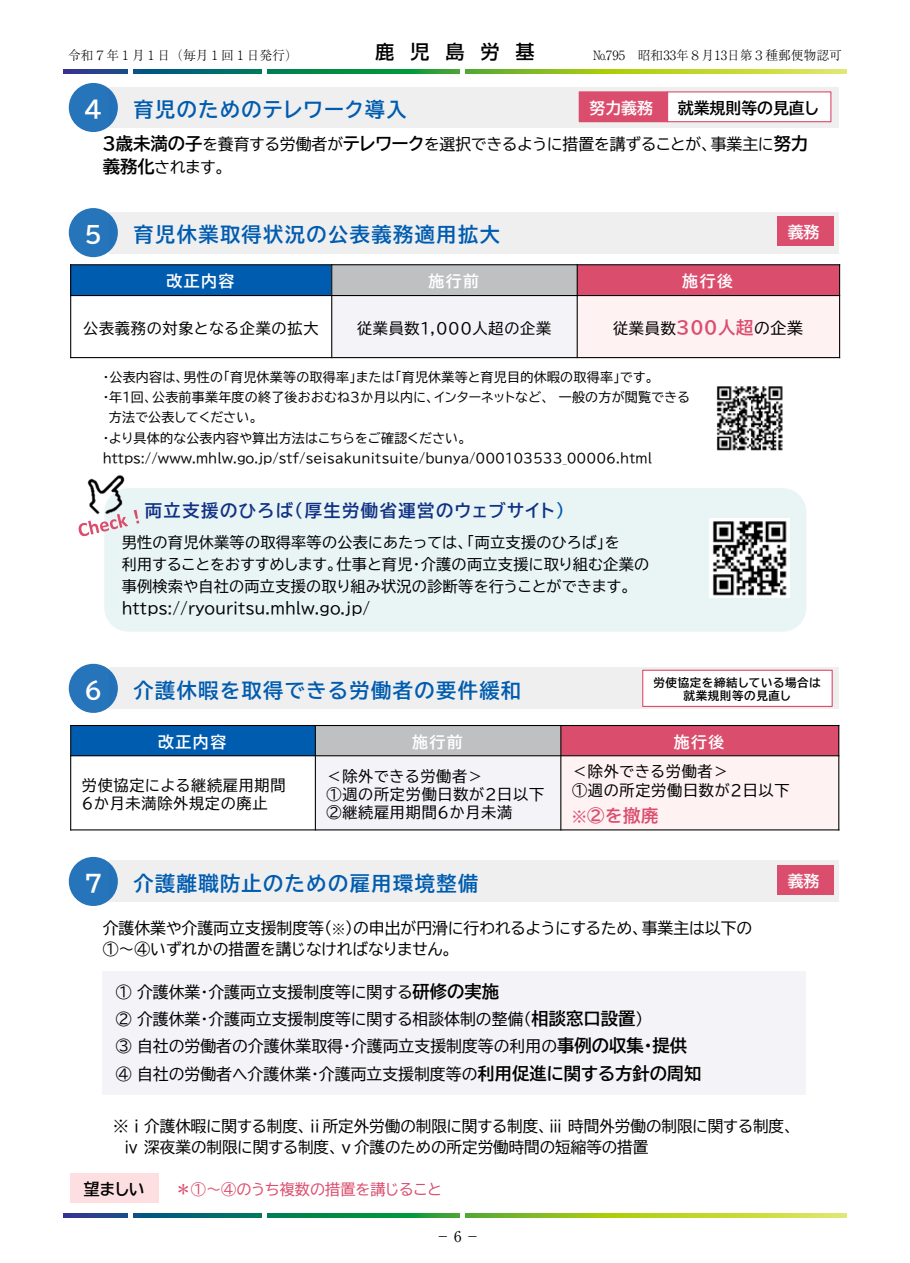
<style>
.page{position:relative;width:910px;height:1263px;background:#fff}
.page>*{position:absolute;margin:0;border:0;box-sizing:border-box;transform-origin:0 0}
.t1{font:23.1px "BIZ UDP Gothic Bold";color:#fff}
.t2{font:20.1px "BIZ UDP Gothic Bold";letter-spacing:.075em;color:#005caf}
.t3{font:500 19.2px "Shin Go Pr 6 N";letter-spacing:.83em;color:#000}
.t4{font:17.25px "BIZ UDP Gothic Bold";letter-spacing:.085em;color:#103185}
.t5{font:17.25px "BIZ UDP Gothic Bold";letter-spacing:.04em;color:#db4d6d}
.t6{font:15.9px/27.2px "BIZ UDP Gothic";color:#000}
.t7{font:15.9px "BIZ UDP Gothic Bold";letter-spacing:.1em;color:#fff}
.t8{font:15.9px "BIZ UDP Gothic Bold";color:#000}
.t9{font:15.6px/20.5px "BIZ UDP Gothic";color:#000}
.t10{font:15.15px/18.1px "BIZ UDP Gothic";letter-spacing:.045em;color:#000}
.t11{font:15.15px/21.8px "BIZ UDP Gothic";letter-spacing:.015em;color:#000}
.t12{font:15.15px "BIZ UDP Gothic";color:#db4d6d}
.t13{font:14.85px "Ryumin Pr 6 N";color:#000}
.t14{font:13.05px "BIZ UDP Gothic";letter-spacing:.02em;color:#000}
.t15{font:13.05px "BIZ UDP Gothic";color:#000}
.t16{font:300 12.75px "Ryumin Pr 6 N";color:#000}
.t17{font:11.55px/13.8px "BIZ UDP Gothic Bold";letter-spacing:.055em;color:#000;text-align:center}
.s1{font-family:"BIZ UDP Gothic Bold";font-size:17.25px}
.s2{font-family:"BIZ UDP Gothic";font-size:15.15px;color:#000}
.s3{font-family:"BIZ UDP Gothic";font-size:15.9px;color:#000}
.s4{color:#005caf}
.s5{font-size:14.4px}
.s6{font-size:13.05px}
</style>
<div class="page">
<svg style="left:64px;top:1213px;width:64px;height:4px"></svg>
<svg style="left:134px;top:1213px;width:128px;height:4px"></svg>
<svg style="left:268px;top:1213px;width:191px;height:4px"></svg>
<svg style="left:466px;top:1213px;width:380px;height:4px;background:#acce2f"></svg>
<svg style="left:64px;top:69px;width:64px;height:4px"></svg>
<svg style="left:134px;top:69px;width:128px;height:4px"></svg>
<svg style="left:268px;top:69px;width:191px;height:4px"></svg>
<svg style="left:466px;top:69px;width:380px;height:4px;background:#acce2f"></svg>
<div style="left:109px;top:212px;width:729px;height:41px;background:#efeff0"></div>
<div style="left:69px;top:208px;width:49px;height:49px;background:#2674ba;border-radius:50%"></div>
<div style="left:103px;top:971px;width:703px;height:124px;background:#f4f3f7"></div>
<div style="left:70px;top:1173px;width:89px;height:30px;background:#fedfe1"></div>
<div style="left:104px;top:488px;width:702px;height:144px;background:#e9f5f5;border-radius:24px"></div>
<img style="left:710px;top:518px;width:79px;height:80px">
<img style="left:87px;top:475px;width:47px;height:39px">
<svg style="left:79px;top:514px;width:49px;height:22px"></svg>
<svg style="left:134px;top:510px;width:5px;height:14px"></svg>
<img style="left:716px;top:386px;width:67px;height:65px">
<div style="left:71px;top:265px;width:261px;height:31px;background:#005caf"></div>
<div style="left:332px;top:265px;width:245px;height:31px;background:#bfc0c1"></div>
<div style="left:577px;top:265px;width:263px;height:31px;background:#db4d6d"></div>
<div style="left:332px;top:296px;width:245px;height:62px;background:#f4f3f7"></div>
<div style="left:577px;top:296px;width:263px;height:62px;background:#fef2f3"></div>
<hr style="left:331px;top:264px;width:1px;height:94px;background:#000">
<hr style="left:577px;top:264px;width:1px;height:94px;background:#000">
<hr style="left:70px;top:295px;width:770px;height:1px;background:#000">
<hr style="left:70px;top:264px;width:1px;height:94px;background:#000">
<hr style="left:839px;top:264px;width:1px;height:94px;background:#000">
<hr style="left:70px;top:264px;width:770px;height:1px;background:#000">
<hr style="left:70px;top:357px;width:770px;height:1px;background:#000">
<div style="left:71px;top:725px;width:244px;height:31px;background:#005caf"></div>
<div style="left:315px;top:725px;width:246px;height:31px;background:#bfc0c1"></div>
<div style="left:561px;top:725px;width:278px;height:31px;background:#db4d6d"></div>
<div style="left:315px;top:756px;width:246px;height:74px;background:#f4f3f7"></div>
<div style="left:561px;top:756px;width:278px;height:74px;background:#fef2f3"></div>
<hr style="left:315px;top:725px;width:1px;height:105px;background:#000">
<hr style="left:560px;top:725px;width:1px;height:105px;background:#000">
<hr style="left:70px;top:755px;width:769px;height:1px;background:#000">
<hr style="left:70px;top:725px;width:1px;height:105px;background:#000">
<hr style="left:838px;top:725px;width:1px;height:105px;background:#000">
<hr style="left:70px;top:725px;width:769px;height:1px;background:#000">
<hr style="left:70px;top:829px;width:769px;height:1px;background:#000">
<div style="left:777px;top:216px;width:57px;height:30px;background:#db4d6d"></div>
<div style="left:109px;top:87px;width:729px;height:41px;background:#efeff0"></div>
<div style="left:69px;top:83px;width:49px;height:49px;background:#2674ba;border-radius:50%"></div>
<div style="left:579px;top:92px;width:89px;height:30px;background:#db4d6d"></div>
<div style="left:579px;top:91px;width:89px;height:31px;border:1px solid #db4d6d"></div>
<div style="left:668px;top:92px;width:163px;height:30px;background:#fff"></div>
<div style="left:667px;top:91px;width:164px;height:31px;border:1px solid #db4d6d"></div>
<div style="left:109px;top:668px;width:729px;height:41px;background:#efeff0"></div>
<div style="left:69px;top:664px;width:49px;height:49px;background:#2674ba;border-radius:50%"></div>
<div style="left:643px;top:670px;width:189px;height:36px;background:#fff"></div>
<div style="left:642px;top:670px;width:191px;height:37px;border:1px solid #db4d6d"></div>
<div style="left:109px;top:861px;width:729px;height:41px;background:#efeff0"></div>
<div style="left:69px;top:857px;width:49px;height:49px;background:#2674ba;border-radius:50%"></div>
<div style="left:777px;top:865px;width:57px;height:30px;background:#db4d6d"></div>
<p class="t16" style="left:68px;top:45px;width:225px">令和７年１月１日（毎月１回１日発行）</p>
<p class="t3" style="left:375px;top:36px;width:161px">鹿児島労基</p>
<p class="t16" style="left:593px;top:45px;width:250px">№795　昭和33年８月13日第３種郵便物認可</p>
<h1 class="t1" style="left:85px;top:98px;width:19px">4</h1>
<p class="t2" style="left:133px;top:99px;width:275px">育児のためのテレワーク導入</p>
<p class="t7" style="left:590px;top:100px;width:65px">努力義務</p>
<p class="t8" style="left:678px;top:100px;width:142px">就業規則等の見直し</p>
<p class="t6" style="left:103px;top:132px;width:707px;line-height:22.8px"><span class="s1">３歳未満の子</span>を養育する労働者が<span class="s1">テレワーク</span>を選択できるように措置を講ずることが、事業主に<span class="s1">努力義務化</span>されます。</p>
<h1 class="t1" style="left:85px;top:223px;width:19px">5</h1>
<p class="t2" style="left:133px;top:224px;width:368px">育児休業取得状況の公表義務適用拡大</p>
<p class="t7" style="left:788px;top:224px;width:33px">義務</p>
<p class="t7" style="left:166px;top:273px;width:70px">改正内容</p>
<p class="t7" style="left:428px;top:273px;width:52px">施行前</p>
<p class="t7" style="left:682px;top:273px;width:52px">施行後</p>
<p class="t10" style="left:83px;top:319px;width:237px">公表義務の対象となる企業の拡大</p>
<p class="t10" style="left:357px;top:319px;width:196px">従業員数1,000人超の企業</p>
<p class="t5" style="left:613px;top:319px;width:191px"><span class="s2">従業員数</span>300人超<span class="s3">の企業</span></p>
<p class="t14" style="left:103px;top:370px;width:552px">・公表内容は、男性の「育児休業等の取得率」または「育児休業等と育児目的休暇の取得率」です。</p>
<p class="t14" style="left:103px;top:391px;width:589px">・年１回、公表前事業年度の終了後おおむね３か月以内に、インターネットなど、 一般の方が閲覧できる</p>
<p class="t14" style="left:109px;top:411px;width:150px">方法で公表してください。</p>
<p class="t14" style="left:103px;top:431px;width:365px">・より具体的な公表内容や算出方法はこちらをご確認ください。</p>
<p class="t15" style="left:103px;top:451px;width:551px">https://www.mhlw.go.jp/stf/seisakunitsuite/bunya/000103533_00006.html</p>
<p class="t4" style="left:145px;top:502px;width:421px">両立支援のひろば（厚生労働省運営のウェブサイト<span class="s4">）</span></p>
<p class="t11" style="left:122px;top:531px;width:529px">男性の育児休業等の取得率等の公表にあたっては、「両立支援のひろば」を<br>利用することをおすすめします。仕事と育児・介護の両立支援に取り組む企業の事例検索や自社の両立支援の取り組み状況の診断等を行うことができます。</p>
<p class="t9" style="left:122px;top:598px;width:250px">https://ryouritsu.mhlw.go.jp/</p>
<h1 class="t1" style="left:85px;top:678px;width:19px">6</h1>
<p class="t2" style="left:133px;top:680px;width:389px">介護休暇を取得できる労働者の要件緩和</p>
<p class="t17" style="left:653px;top:675px;width:169px">労使協定を締結している場合は就業規則等の見直し</p>
<p class="t7" style="left:158px;top:734px;width:70px">改正内容</p>
<p class="t7" style="left:412px;top:734px;width:52px">施行前</p>
<p class="t7" style="left:674px;top:734px;width:52px">施行後</p>
<p class="t10" style="left:82px;top:776px;width:205px">労使協定による継続雇用期間<br>６か月未満除外規定の廃止</p>
<p class="t10" style="left:327px;top:767px;width:219px">＜除外できる労働者＞<br>①週の所定労働日数が２日以下<br>②継続雇用期間６か月未満</p>
<p class="t10" style="left:572px;top:762px;width:219px">＜除外できる労働者＞<br>①週の所定労働日数が２日以下</p>
<p class="t5" style="left:572px;top:807px;width:88px"><span class="s5">※</span>②を撤廃</p>
<h1 class="t1" style="left:85px;top:872px;width:19px">7</h1>
<p class="t2" style="left:133px;top:873px;width:346px">介護離職防止のための雇用環境整備</p>
<p class="t7" style="left:788px;top:873px;width:33px">義務</p>
<p class="t6" style="left:103px;top:917px;width:651px;line-height:21px">介護休業や介護両立支援制度等（<span class="s6">※</span>）の申出が円滑に行われるようにするため、事業主は以下の<br>①～④いずれかの措置を講じなければなりません。</p>
<p class="t6" style="left:116px;top:978px;width:587px">① 介護休業・介護両立支援制度等に関する<span class="s1">研修の実施<br></span>② 介護休業・介護両立支援制度等に関する相談体制の整備（<span class="s1">相談窓口設置</span>）<br>③ 自社の労働者の介護休業取得・介護両立支援制度等の利用の<span class="s1">事例の収集・提供</span>④ 自社の労働者へ介護休業・介護両立支援制度等の<span class="s1">利用促進に関する方針の周知</span></p>
<p class="t9" style="left:124px;top:1116px;width:671px;text-indent:-10px">※ⅰ介護休暇に関する制度、ⅱ所定外労働の制限に関する制度、ⅲ 時間外労働の制限に関する制度、ⅳ 深夜業の制限に関する制度、ⅴ介護のための所定労働時間の短縮等の措置</p>
<p class="t8" style="left:84px;top:1181px;width:62px">望ましい</p>
<p class="t12" style="left:176px;top:1181px;width:267px">＊①～④のうち複数の措置を講じること</p>
<p class="t13" style="left:435px;top:1225px;width:46px">－6－</p>
</div>
